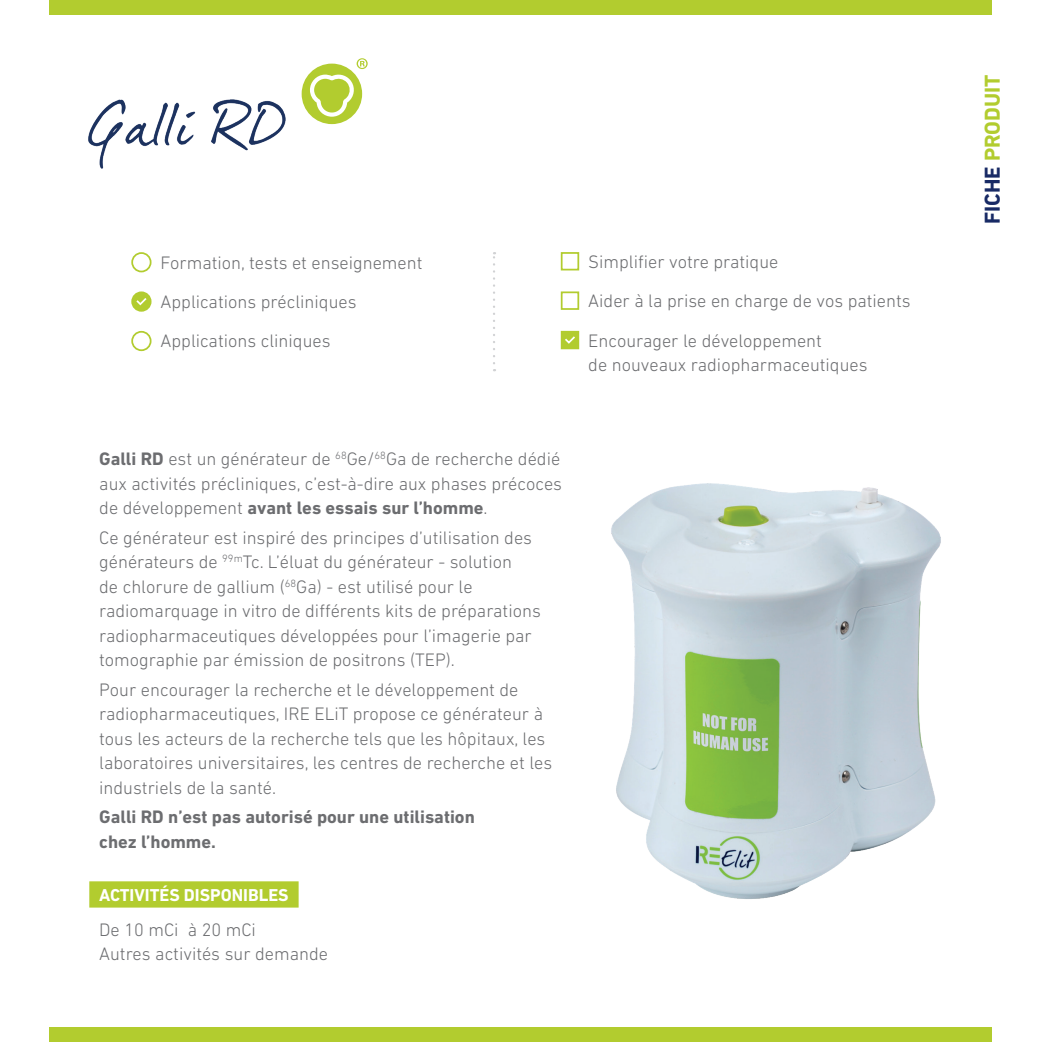
<style>
.page{position:relative;width:1042px;height:1042px;background:#fff}
.page>*{position:absolute;margin:0;border:0;box-sizing:border-box;transform-origin:0 0}
.t1{font:700 21.88px "DIN Next LT Pro";color:#b2cc2f}
.t2{font:300 18.38px/24.5px "DIN Next LT Pro";color:#6c6d70}
.t3{font:700 18.38px/24.5px "DIN Next LT Pro";color:#6c6d70}
.t4{font:700 17.5px "DIN Next LT Pro";color:#fff}
.s1{font-weight:700}
.s2{color:#182a65}
</style>
<div class="page">
<div style="left:50px;top:0;width:942px;height:15px;background:#b2cc2f"></div>
<div style="left:89px;top:881px;width:210px;height:26px;background:#b2cc2f"></div>
<div style="left:50px;top:1027px;width:942px;height:15px;background:#b2cc2f"></div>
<div style="left:131px;top:252px;width:20px;height:20px;border:2px solid #b2cc2f;border-radius:50%"></div>
<div style="left:132px;top:292px;width:19px;height:19px;background:#b2cc2f;border-radius:50%"></div>
<svg style="left:136px;top:298px;width:11px;height:8px"></svg>
<div style="left:131px;top:291px;width:20px;height:21px;border:2px solid #b2cc2f;border-radius:50%"></div>
<div style="left:131px;top:331px;width:20px;height:20px;border:2px solid #b2cc2f;border-radius:50%"></div>
<svg style="left:493px;top:252px;width:2px;height:111px"></svg>
<div style="left:561px;top:252px;width:18px;height:18px;border:2px solid #b2cc2f"></div>
<div style="left:561px;top:291px;width:18px;height:19px;border:2px solid #b2cc2f"></div>
<div style="left:562px;top:332px;width:16px;height:16px;background:#b2cc2f"></div>
<svg style="left:565px;top:336px;width:10px;height:8px"></svg>
<div style="left:561px;top:331px;width:18px;height:18px;border:2px solid #b2cc2f"></div>
<img style="left:88px;top:99px;width:216px;height:69px">
<img style="left:611px;top:483px;width:330px;height:416px">
<div style="left:302px;top:64px;width:60px;height:60px;background:#b2cc2f;border-radius:50%"></div>
<svg style="left:310px;top:58px;width:58px;height:59px"></svg>
<p class="t2" style="left:161px;top:242px;width:263px;line-height:39.4px">Formation, tests et enseignement<br>Applications précliniques<br>Applications cliniques</p>
<p class="t2" style="left:588px;top:242px;width:324px;line-height:39.4px">Simplifier votre pratique<br>Aider à la prise en charge de vos patients<br>Encourager le développement</p>
<p class="t2" style="left:588px;top:353px;width:281px">de nouveaux radiopharmaceutiques</p>
<p class="t2" style="left:99px;top:447px;width:464px;text-align:justify"><span class="s1">Galli RD</span> est un générateur de <sup>68</sup>Ge/<sup>68</sup>Ga de recherche dédié aux activités précliniques, c’est-à-dire aux phases précoces de développement <span class="s1">avant les essais sur l’homme</span>.</p>
<p class="t2" style="left:99px;top:525px;width:443px">Ce générateur est inspiré des principes d’utilisation des générateurs de <sup>99m</sup>Tc. L’éluat du générateur - solution<br>de chlorure de gallium (<sup>68</sup>Ga) - est utilisé pour le radiomarquage in vitro de différents kits de préparations radiopharmaceutiques développées pour l’imagerie par tomographie par émission de positrons (TEP).</p>
<p class="t2" style="left:99px;top:677px;width:454px">Pour encourager la recherche et le développement de radiopharmaceutiques, IRE ELiT propose ce générateur à tous les acteurs de la recherche tels que les hôpitaux, les laboratoires universitaires, les centres de recherche et les industriels de la santé.</p>
<p class="t3" style="left:99px;top:805px;width:377px">Galli RD n’est pas autorisé pour une utilisation chez l’homme.</p>
<p class="t4" style="left:99px;top:885px;width:191px">ACTIVITÉS DISPONIBLES</p>
<p class="t2" style="left:99px;top:917px;width:230px">De 10 mCi à 20 mCi<br>Autres activités sur demande</p>
<p class="t1" style="left:979px;top:224px;width:151px;rotate:-90deg"><span class="s2">FICHE</span> PRODUIT</p>
</div>
